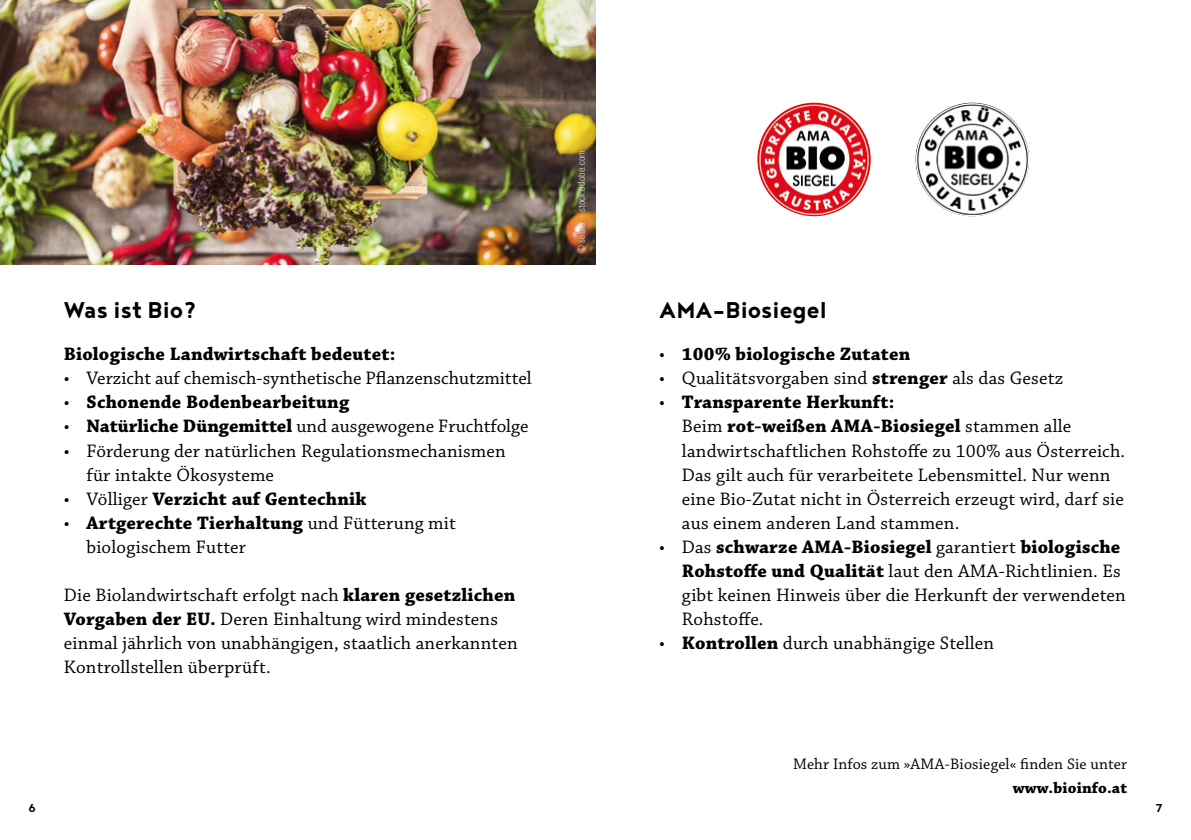
<style>
.page{position:relative;width:1191px;height:840px;background:#fff}
.page>*{position:absolute;margin:0;border:0;box-sizing:border-box;transform-origin:0 0}
.t1{font:700 28px "Noyh";color:#000}
.t2{font:19px/24px "Chaparral Pro";letter-spacing:.01em;color:#000}
.t3{font:700 19px "Chaparral Pro";letter-spacing:.01em;color:#000}
.t4{font:16px "Chaparral Pro";letter-spacing:.01em;color:#000}
.t5{font:700 16px "Chaparral Pro";letter-spacing:.01em;color:#000}
.t6{font:700 14px "Noyh";color:#000}
.t7{font:10px "Univers Com 47 Light Cond";letter-spacing:.01em;color:#d8d8d8}
.s1{font-weight:400}
.s2{font-weight:700}
</style>
<div class="page">
<img style="left:757px;top:103px;width:114px;height:113px;border-radius:57px">
<img style="left:915px;top:103px;width:114px;height:113px;border-radius:57px">
<img style="left:0;top:0;width:595px;height:264px">
<div style="left:563px;top:136px;width:38px;height:131px;background:#fff;opacity:.75"></div>
<h1 class="t1" style="left:64px;top:293px;width:134px">Was ist Bio?</h1>
<p class="t3" style="left:64px;top:343px;width:333px">Biologische Landwirtschaft bedeutet:</p>
<p class="t2" style="left:64px;top:367px;width:469px">• Verzicht auf chemisch-synthetische Pflanzenschutzmittel</p>
<p class="t3" style="left:64px;top:391px;width:287px"><span class="s1">•</span> Schonende Bodenbearbeitung</p>
<p class="t2" style="left:64px;top:415px;width:466px">• <span class="s2">Natürliche Düngemittel</span> und ausgewogene Fruchtfolge</p>
<p class="t2" style="left:86px;top:439px;width:421px;text-indent:-23px">• Förderung der natürlichen Regulationsmechanismen für intakte Ökosysteme</p>
<p class="t3" style="left:64px;top:487px;width:304px"><span class="s1">• Völliger</span> Verzicht auf Gentechnik</p>
<p class="t2" style="left:87px;top:511px;width:371px;text-indent:-23px">• <span class="s2">Artgerechte Tierhaltung</span> und Fütterung mit biologischem Futter</p>
<p class="t2" style="left:64px;top:583px;width:455px">Die Biolandwirtschaft erfolgt nach <span class="s2">klaren gesetzlichen Vorgaben der EU.</span> Deren Einhaltung wird mindestens einmal jährlich von unabhängigen, staatlich anerkannten Kontrollstellen überprüft.</p>
<p class="t7" style="left:575px;top:253px;width:104px;rotate:-90deg">© sebra – stock.adobe.com</p>
<h1 class="t1" style="left:659px;top:293px;width:169px">AMA-Biosiegel</h1>
<p class="t3" style="left:659px;top:343px;width:252px"><span class="s1">•</span> 100% biologische Zutaten</p>
<p class="t2" style="left:659px;top:367px;width:405px">• Qualitätsvorgaben sind <span class="s2">strenger</span> als das Gesetz</p>
<p class="t2" style="left:682px;top:391px;width:445px;text-indent:-23px">• <span class="s2">Transparente Herkunft:<br></span>Beim <span class="s2">rot-weißen AMA-Biosiegel</span> stammen alle landwirtschaftlichen Rohstoffe zu 100% aus Österreich.<br>Das gilt auch für verarbeitete Lebensmittel. Nur wenn eine Bio-Zutat nicht in Österreich erzeugt wird, darf sie aus einem anderen Land stammen.</p>
<p class="t2" style="left:682px;top:535px;width:445px;text-indent:-23px">• Das <span class="s2">schwarze AMA-Biosiegel</span> garantiert <span class="s2">biologische Rohstoffe und Qualität</span> laut den AMA-Richtlinien. Es gibt keinen Hinweis über die Herkunft der verwendeten Rohstoffe.</p>
<p class="t2" style="left:659px;top:631px;width:336px">• <span class="s2">Kontrollen</span> durch unabhängige Stellen</p>
<p class="t4" style="left:793px;top:754px;width:336px">Mehr Infos zum »AMA-Biosiegel« finden Sie unter</p>
<p class="t5" style="left:1012px;top:778px;width:116px">www.bioinfo.at</p>
<p class="t6" style="left:28px;top:799px;width:9px">6</p>
<p class="t6" style="left:1155px;top:799px;width:8px">7</p>
</div>
